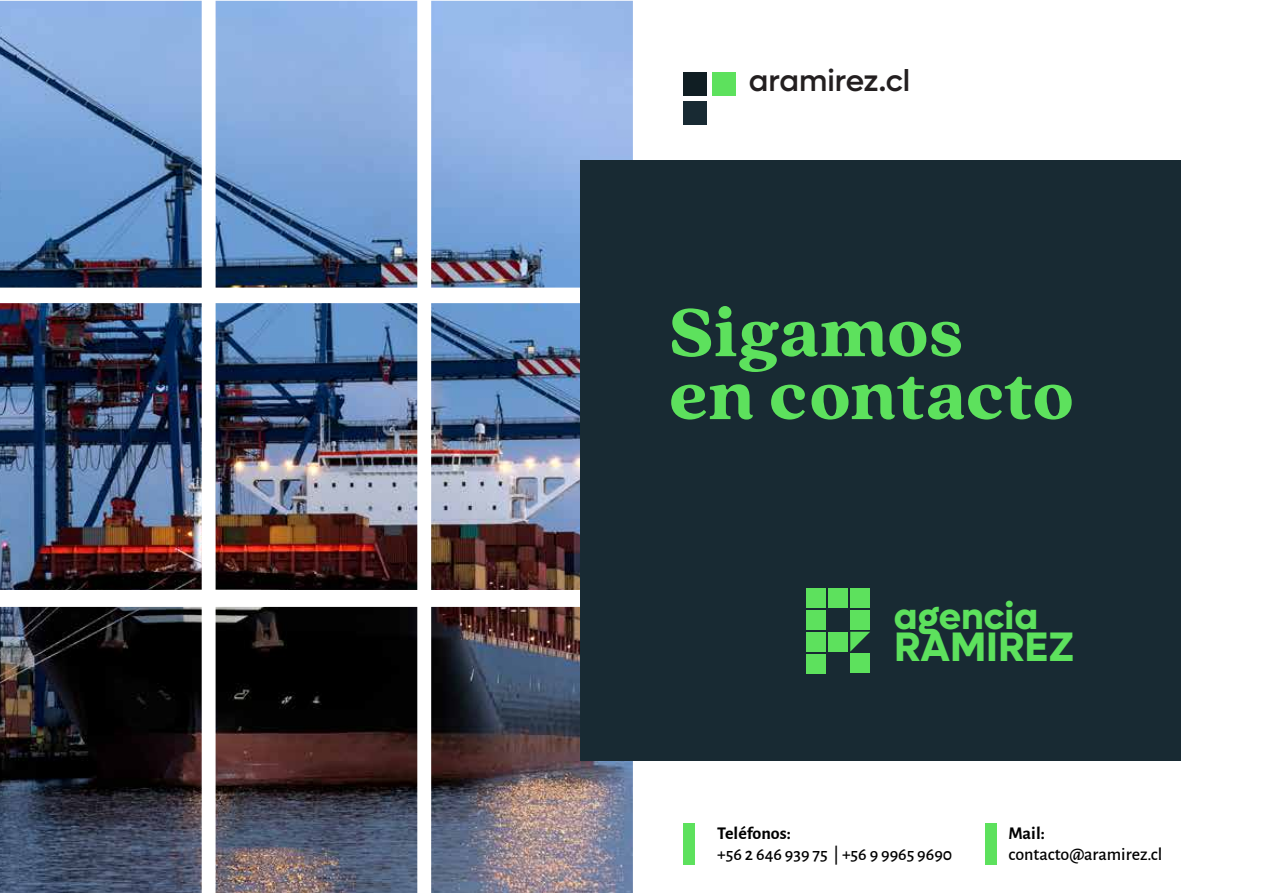
<style>
.page{position:relative;width:1263px;height:893px;background:#fff}
.page>*{position:absolute;margin:0;border:0;box-sizing:border-box;transform-origin:0 0}
.t1{font:900 75px/63px "Quincy CF";letter-spacing:-.005em;color:#5de15d}
.t2{font:700 41.25px "Lufga";color:#5de15d}
.t3{font:700 37.65px "Lufga";color:#5de15d}
.t4{font:500 30.45px "Lufga";color:#231f20}
.t5{font:500 18px "Alegreya Sans";color:#000}
.t6{font:500 18px "Alegreya Sans";color:#020202}
.t7{font:700 18px "Alegreya Sans";color:#000}
.t8{font:700 18px "Alegreya Sans";color:#020202}
</style>
<div class="page">
<div style="left:684px;top:72px;width:23px;height:24px;background:#101e23"></div>
<div style="left:684px;top:101px;width:23px;height:24px;background:#182a33"></div>
<div style="left:712px;top:72px;width:24px;height:24px;background:#5de15d"></div>
<img style="left:0;top:1px;width:633px;height:892px">
<div style="left:580px;top:160px;width:600px;height:600px;background:#182a33"></div>
<div style="left:806px;top:588px;width:20px;height:20px;background:#5de15d"></div>
<div style="left:828px;top:588px;width:20px;height:20px;background:#5de15d"></div>
<div style="left:850px;top:588px;width:20px;height:20px;background:#5de15d"></div>
<div style="left:806px;top:610px;width:20px;height:20px;background:#5de15d"></div>
<div style="left:850px;top:610px;width:20px;height:20px;background:#5de15d"></div>
<div style="left:806px;top:632px;width:20px;height:20px;background:#5de15d"></div>
<div style="left:806px;top:654px;width:20px;height:19px;background:#5de15d"></div>
<div style="left:828px;top:632px;width:20px;height:20px;background:#5de15d"></div>
<svg style="left:850px;top:632px;width:20px;height:20px"></svg>
<div style="left:850px;top:653px;width:20px;height:20px;background:#5de15d"></div>
<div style="left:684px;top:823px;width:11px;height:42px;background:#5de15d"></div>
<div style="left:986px;top:823px;width:11px;height:42px;background:#5de15d"></div>
<h3 class="t4" style="left:749px;top:63px;width:163px">aramirez.cl</h3>
<h1 class="t1" style="left:669px;top:298px;width:406px">Sigamos<br>en contacto</h1>
<h3 class="t3" style="left:894px;top:593px;width:146px">agencia</h3>
<h2 class="t2" style="left:894px;top:623px;width:182px">RAMIREZ</h2>
<p class="t7" style="left:717px;top:819px;width:75px">Teléfonos:</p>
<p class="t5" style="left:717px;top:841px;width:237px">+56 2 646 939 75 | +56 9 9965 9690</p>
<p class="t8" style="left:1008px;top:819px;width:38px">Mail:</p>
<p class="t6" style="left:1008px;top:841px;width:155px">contacto@aramirez.cl</p>
</div>
